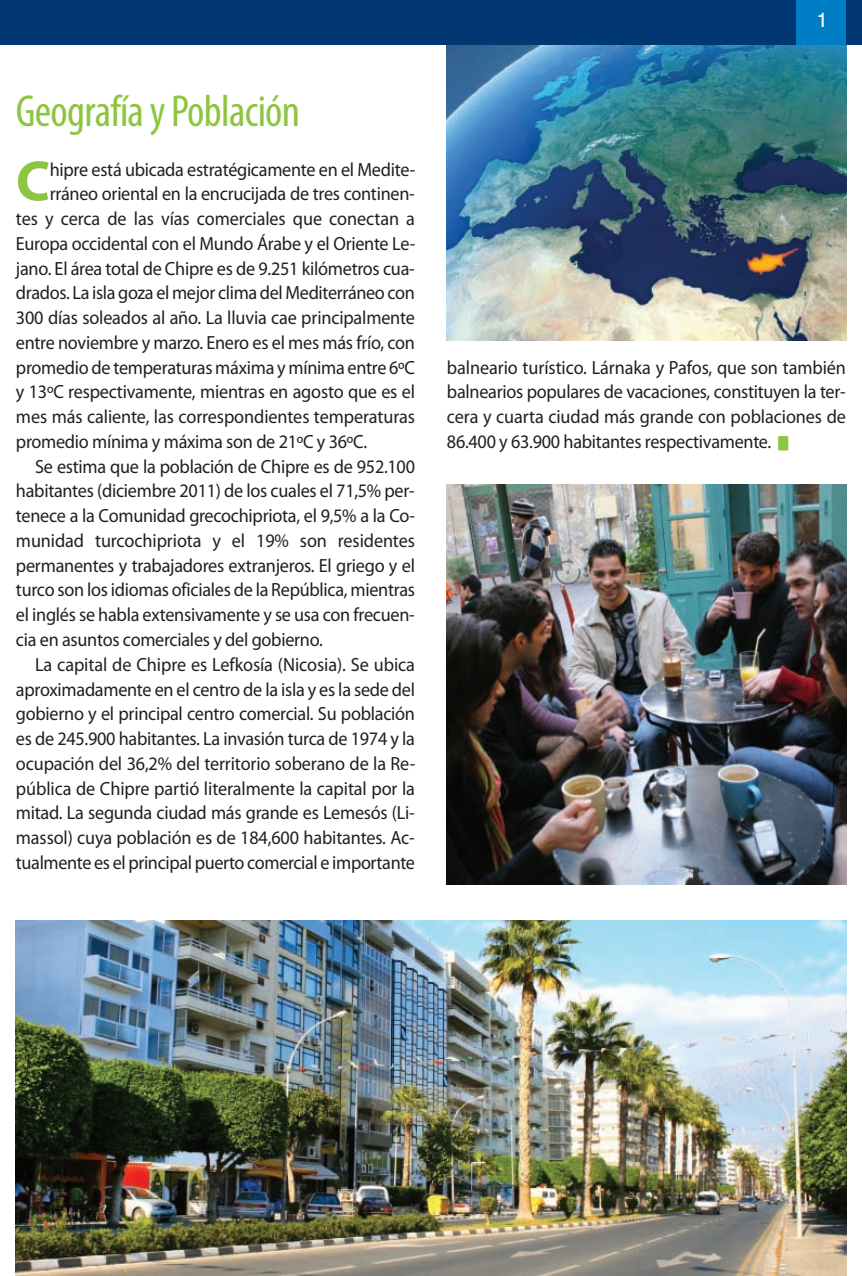
<style>
.page{position:relative;width:862px;height:1276px;background:#fff}
.page>*{position:absolute;margin:0;border:0;box-sizing:border-box;transform-origin:0 0}
.t1{font:700 57.38px "Myriad Pro";color:#8cc640}
.t2{font:condensed 45px "Myriad Pro";letter-spacing:-.015em;color:#8cc640}
.t3{font:20.25px "Helvetica";color:#fff}
.t4{font:19.12px/24.8px "Myriad Pro";letter-spacing:-.015em;color:#231f20;text-align:justify;scale:.95 1}
.s1{color:#8cc640}
</style>
<div class="page">
<img style="left:446px;top:45px;width:399px;height:296px">
<div style="left:0;top:0;width:861px;height:45px;background:#013874"></div>
<img style="left:16px;top:920px;width:829px;height:356px">
<img style="left:446px;top:485px;width:399px;height:399px">
<div style="left:796px;top:0;width:49px;height:45px;background:#007ec5"></div>
<h2 class="t2" style="left:16px;top:95px;width:285px">GeografíayPoblación</h2>
<h1 class="t1" style="left:16px;top:159px;width:36px">C</h1>
<p class="t4" style="left:50px;top:158px;width:386px">hipre está ubicada estratégicamente en el Medite-</p>
<p class="t4" style="left:50px;top:183px;width:385px">rráneo oriental en la encrucijada de tres continen-</p>
<p class="t4" style="left:16px;top:208px;width:421px">tes y cerca de las vías comerciales que conectan a</p>
<p class="t4" style="left:16px;top:233px;width:421px">Europa occidental con el Mundo Árabe y el Oriente Le-</p>
<p class="t4" style="left:16px;top:257px;width:421px">jano. El área total de Chipre es de 9.251 kilómetros cua-</p>
<p class="t4" style="left:16px;top:282px;width:421px">drados. La isla goza el mejor clima del Mediterráneo con</p>
<p class="t4" style="left:16px;top:307px;width:421px">300 días soleados al año. La lluvia cae principalmente</p>
<p class="t4" style="left:16px;top:332px;width:421px">entre noviembre y marzo. Enero es el mes más frío, con</p>
<p class="t4" style="left:16px;top:356px;width:421px">promedio de temperaturas máxima y mínima entre 6ºC</p>
<p class="t4" style="left:16px;top:381px;width:421px">y 13ºC respectivamente, mientras en agosto que es el</p>
<p class="t4" style="left:16px;top:406px;width:421px">mes más caliente, las correspondientes temperaturas</p>
<p class="t4" style="left:16px;top:431px;width:371px">promedio mínima y máxima son de 21ºC y 36ºC.</p>
<p class="t4" style="left:35px;top:455px;width:401px">Se estima que la población de Chipre es de 952.100</p>
<p class="t4" style="left:16px;top:480px;width:421px">habitantes (diciembre 2011) de los cuales el 71,5% per-</p>
<p class="t4" style="left:16px;top:505px;width:421px">tenece a la Comunidad grecochipriota, el 9,5% a la Co-</p>
<p class="t4" style="left:16px;top:530px;width:421px">munidad turcochipriota y el 19% son residentes</p>
<p class="t4" style="left:16px;top:554px;width:421px">permanentes y trabajadores extranjeros. El griego y el</p>
<p class="t4" style="left:16px;top:579px;width:421px">turco son los idiomas oficiales de la República, mientras</p>
<p class="t4" style="left:16px;top:604px;width:421px">el inglés se habla extensivamente y se usa con frecuen-</p>
<p class="t4" style="left:16px;top:629px;width:324px">cia en asuntos comerciales y del gobierno.</p>
<p class="t4" style="left:35px;top:653px;width:401px">La capital de Chipre es Lefkosía (Nicosia). Se ubica</p>
<p class="t4" style="left:16px;top:678px;width:421px">aproximadamente en el centro de la isla y es la sede del</p>
<p class="t4" style="left:16px;top:703px;width:421px">gobierno y el principal centro comercial. Su población</p>
<p class="t4" style="left:16px;top:728px;width:421px">es de 245.900 habitantes. La invasión turca de 1974 y la</p>
<p class="t4" style="left:16px;top:752px;width:421px">ocupación del 36,2% del territorio soberano de la Re-</p>
<p class="t4" style="left:16px;top:777px;width:421px">pública de Chipre partió literalmente la capital por la</p>
<p class="t4" style="left:16px;top:802px;width:421px">mitad. La segunda ciudad más grande es Lemesós (Li-</p>
<p class="t4" style="left:16px;top:827px;width:421px">massol) cuya población es de 184,600 habitantes. Ac-</p>
<p class="t4" style="left:16px;top:851px;width:421px">tualmente es el principal puerto comercial e importante</p>
<p class="t3" style="left:816px;top:12px;width:13px">1</p>
<p class="t4" style="left:446px;top:356px;width:421px">balneario turístico. Lárnaka y Pafos, que son también balnearios populares de vacaciones, constituyen la ter&shy;cera y cuarta ciudad más grande con poblaciones de 86.400 y 63.900 habitantes respectivamente. <span class="s1">■</span></p>
</div>
